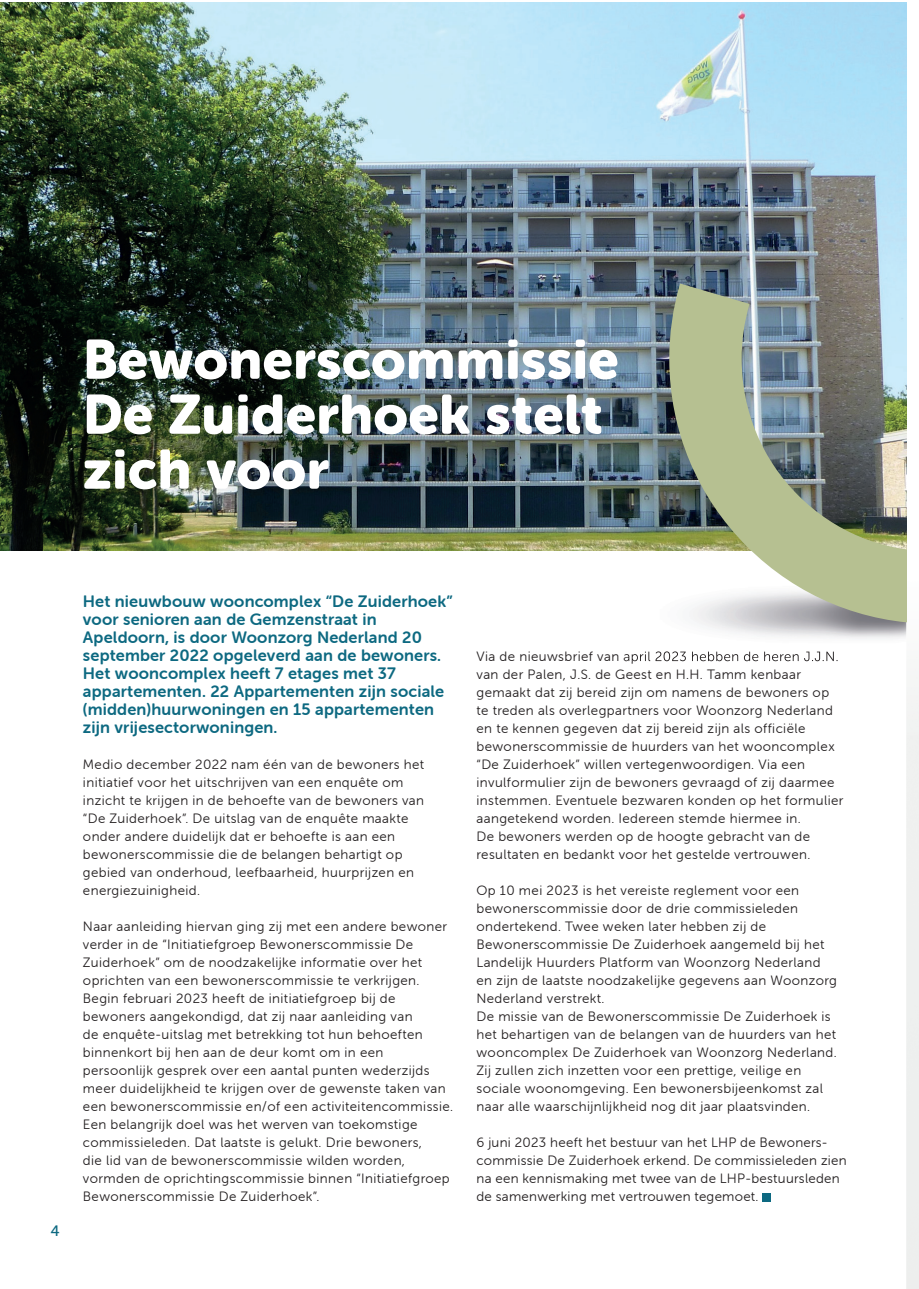
<style>
.page{position:relative;width:919px;height:1289px;background:#fff}
.page>*{position:absolute;margin:0;border:0;box-sizing:border-box;transform-origin:0 0}
.t1{font:54.9px/54.9px "Museo Sans Rounded 900";letter-spacing:.01em;color:#fff}
.t2{font:16.5px/18px "Museo Sans Rounded 700";letter-spacing:.01em;color:#0d6981}
.t3{font:15px "Museo 500";color:#0d6981}
.t4{font:13.5px/18px "Museo Sans Rounded 300";letter-spacing:.03em;color:#231f20}
</style>
<div class="page">
<img style="left:906px;top:521px;width:12px;height:767px">
<img style="left:0;top:3px;width:906px;height:548px">
<div style="left:762px;top:1192px;width:8px;height:9px;background:#0d6981"></div>
<img style="left:625px;top:651px;width:213px;height:10px">
<img style="left:669px;top:283px;width:237px;height:340px">
<h1 class="t1" style="left:83px;top:332px;width:537px">Bewonerscommissie<br>De Zuiderhoek stelt zich voor</h1>
<p class="t3" style="left:51px;top:1222px;width:10px">4</p>
<p class="t2" style="left:83px;top:592px;width:371px">Het nieuwbouw wooncomplex “De Zuiderhoek” voor senioren aan de Gemzenstraat in Apeldoorn, is door Woonzorg Nederland 20 september 2022 opgeleverd aan de bewoners.<br>Het wooncomplex heeft 7 etages met 37 appartementen. 22 Appartementen zijn sociale (midden)huurwoningen en 15 appartementen zijn vrijesectorwoningen.</p>
<p class="t4" style="left:83px;top:755px;width:342px">Medio december 2022 nam één van de bewoners het initiatief voor het uitschrijven van een enquête om inzicht te krijgen in de behoefte van de bewoners van “De Zuiderhoek”. De uitslag van de enquête maakte onder andere duidelijk dat er behoefte is aan een bewonerscommissie die de belangen behartigt op gebied van onderhoud, leefbaarheid, huurprijzen en energiezuinigheid.</p>
<p class="t4" style="left:83px;top:917px;width:372px">Naar aanleiding hiervan ging zij met een andere bewoner verder in de “Initiatiefgroep Bewonerscommissie De Zuiderhoek” om de noodzakelijke informatie over het oprichten van een bewonerscommissie te verkrijgen.<br>Begin februari 2023 heeft de initiatiefgroep bij de bewoners aangekondigd, dat zij naar aanleiding van<br>de enquête-uitslag met betrekking tot hun behoeften binnenkort bij hen aan de deur komt om in een persoonlijk gesprek over een aantal punten wederzijds meer duidelijkheid te krijgen over de gewenste taken van een bewonerscommissie en/of een activiteitencommissie.<br>Een belangrijk doel was het werven van toekomstige commissieleden. Dat laatste is gelukt. Drie bewoners,<br>die lid van de bewonerscommissie wilden worden, vormden de oprichtingscommissie binnen “Initiatiefgroep Bewonerscommissie De Zuiderhoek”.</p>
<p class="t4" style="left:476px;top:665px;width:368px">van der Palen, J.S. de Geest en H.H. Tamm kenbaar gemaakt dat zij bereid zijn om namens de bewoners op te treden als overlegpartners voor Woonzorg Nederland en te kennen gegeven dat zij bereid zijn als officiële bewonerscommissie de huurders van het wooncomplex “De Zuiderhoek” willen vertegenwoordigen. Via een invulformulier zijn de bewoners gevraagd of zij daarmee instemmen. Eventuele bezwaren konden op het formulier aangetekend worden. Iedereen stemde hiermee in.<br>De bewoners werden op de hoogte gebracht van de resultaten en bedankt voor het gestelde vertrouwen.</p>
<p class="t4" style="left:476px;top:881px;width:362px">Op 10 mei 2023 is het vereiste reglement voor een bewonerscommissie door de drie commissieleden ondertekend. Twee weken later hebben zij de Bewonerscommissie De Zuiderhoek aangemeld bij het Landelijk Huurders Platform van Woonzorg Nederland en zijn de laatste noodzakelijke gegevens aan Woonzorg Nederland verstrekt.<br>De missie van de Bewonerscommissie De Zuiderhoek is het behartigen van de belangen van de huurders van het wooncomplex De Zuiderhoek van Woonzorg Nederland.<br>Zij zullen zich inzetten voor een prettige, veilige en sociale woonomgeving. Een bewonersbijeenkomst zal naar alle waarschijnlijkheid nog dit jaar plaatsvinden.</p>
<p class="t4" style="left:476px;top:1133px;width:371px">6 juni 2023 heeft het bestuur van het LHP de Bewoners&shy;commissie De Zuiderhoek erkend. De commissieleden zien na een kennismaking met twee van de LHP-bestuursleden de samenwerking met vertrouwen tegemoet.</p>
</div>
